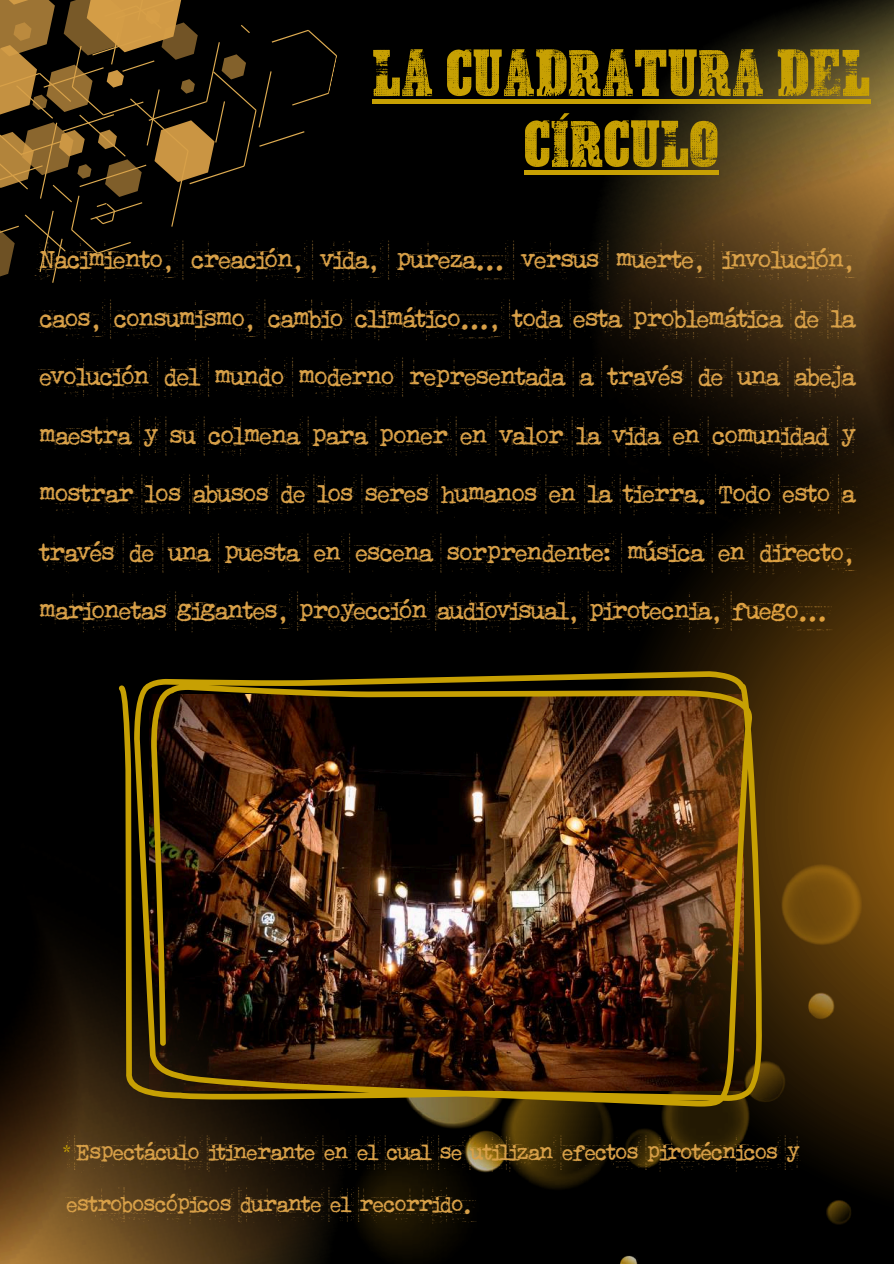
<style>
.page{position:relative;width:894px;height:1264px;background:#fff}
.page>*{position:absolute;margin:0;border:0;box-sizing:border-box;transform-origin:0 0}
.t1{font:51px/70.8px "Danger Zone Warning";color:#c7a003;text-align:center}
.t2{font:42px/58.5px "Punk Typewriter";color:#d8a048;text-align:justify}
.t3{font:37.5px/51.8px "Punk Typewriter";color:#d8a048}
.t4{font:21px "Furius Title";color:#c7a003}
</style>
<div class="page">
<div style="left:0;top:0;width:893px;height:1263px;background:#000"></div>
<img style="left:599px;top:0;width:294px;height:370px">
<img style="left:446px;top:1106px;width:113px;height:135px">
<img style="left:0;top:946px;width:446px;height:317px">
<svg style="left:0;top:0;width:337px;height:283px"></svg>
<svg style="left:559px;top:370px;width:334px;height:893px"></svg>
<div style="left:372px;top:99px;width:498px;height:5px;background:#c7a003"></div>
<div style="left:524px;top:170px;width:195px;height:5px;background:#c7a003"></div>
<svg style="left:560px;top:113px;width:9px;height:6px"></svg>
<img style="left:119px;top:671px;width:643px;height:435px">
<p class="t1" style="left:372px;top:44px;width:499px">LA CUADRATURA DEL<br>CIRCULO</p>
<p class="t2" style="left:40px;top:231px;width:816px">Nacimiento, creación, vida, pureza... versus muerte, involución, caos, consumismo, cambio climático..., toda esta problemática de la evolución del mundo moderno representada a través de una abeja maestra y su colmena para poner en valor la vida en comunidad y mostrar los abusos de los seres humanos en la tierra. Todo esto a través de una puesta en escena sorprendente: música en directo, marionetas gigantes, proyección audiovisual, pirotecnia, fuego...</p>
<p class="t3" style="left:67px;top:1127px;width:733px">Espectáculo itinerante en el cual se utilizan efectos pirotécnicos y estroboscópicos durante el recorrido.</p>
<p class="t4" style="left:62px;top:1139px;width:12px">*</p>
</div>
